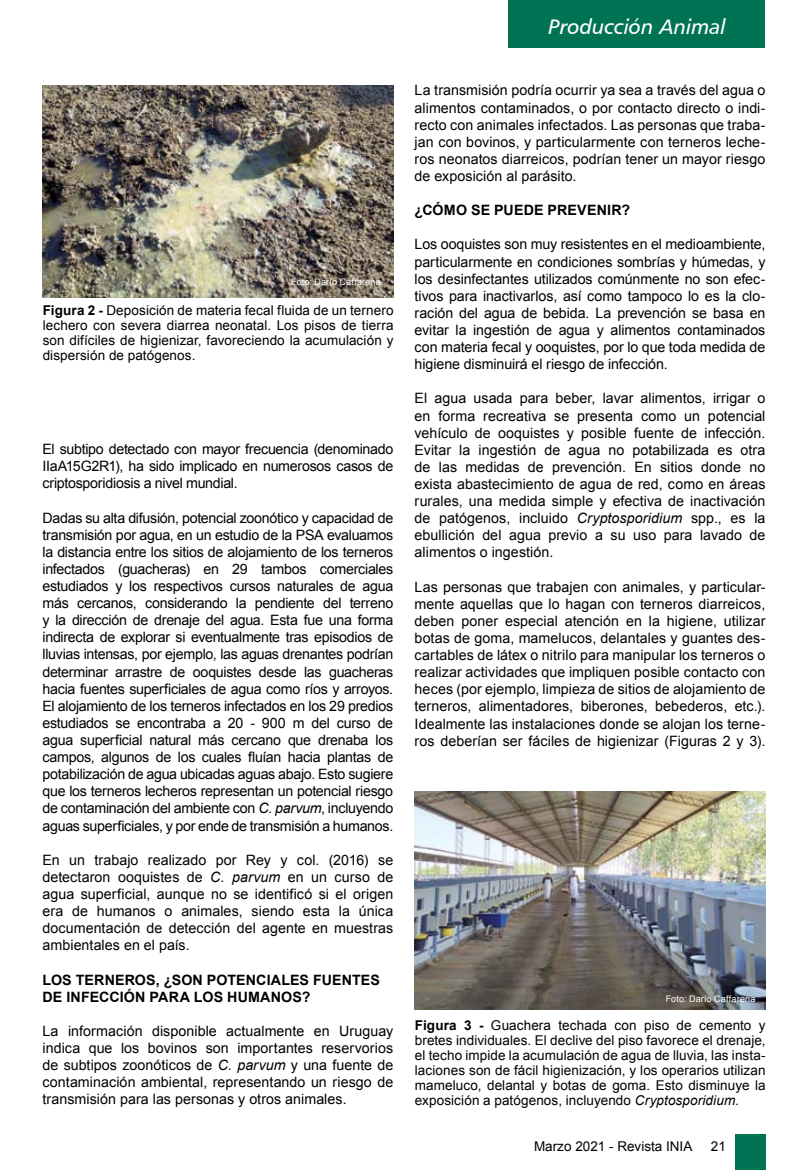
<style>
.page{position:relative;width:808px;height:1170px;background:#fff}
.page>*{position:absolute;margin:0;border:0;box-sizing:border-box;transform-origin:0 0}
.t1{font:21px "Humanist 777 BT Italic B";color:#fff}
.t2{font:14.25px/17.1px "Arial";letter-spacing:.005em;color:#000;text-align:justify}
.t3{font:700 14.25px "Arial";letter-spacing:-.005em;color:#000}
.t4{font:13.5px/15px "Arial";letter-spacing:.005em;color:#000;text-align:justify}
.t5{font:9px "Arial";letter-spacing:.02em;color:#fff}
.s1{font-weight:700}
.s2{font-style:italic}
</style>
<div class="page">
<div style="left:508px;top:0;width:257px;height:47px;background:#007355"></div>
<div style="left:734px;top:1134px;width:31px;height:35px;background:#007355"></div>
<img style="left:43px;top:85px;width:351px;height:212px">
<img style="left:415px;top:791px;width:351px;height:218px">
<p class="t5" style="left:291px;top:276px;width:91px">Foto: Darío Caffarena</p>
<p class="t4" style="left:43px;top:303px;width:352px"><span class="s1">FIGURA 2 -</span> Deposición de materia fecal fluida de un ternero lechero con severa diarrea neonatal. Los pisos de tierra son difíciles de higienizar, favoreciendo la acumulación y dispersión de patógenos.</p>
<p class="t2" style="left:43px;top:440px;width:352px">El subtipo detectado con mayor frecuencia (denominado IIaA15G2R1), ha sido implicado en numerosos casos de criptosporidiosis a nivel mundial.</p>
<p class="t2" style="left:43px;top:509px;width:352px">Dadas su alta difusión, potencial zoonótico y capacidad de transmisión por agua, en un estudio de la PSA evaluamos la distancia entre los sitios de alojamiento de los terneros infectados (guacheras) en 29 tambos comerciales estudiados y los respectivos cursos naturales de agua más cercanos, considerando la pendiente del terreno y la dirección de drenaje del agua. Esta fue una forma indirecta de explorar si eventualmente tras episodios de lluvias intensas, por ejemplo, las aguas drenantes podrían determinar arrastre de ooquistes desde las guacheras hacia fuentes superficiales de agua como ríos y arroyos.<br>El alojamiento de los terneros infectados en los 29 predios estudiados se encontraba a 20 - 900 m del curso de agua superficial natural más cercano que drenaba los campos, algunos de los cuales fluían hacia plantas de potabilización de agua ubicadas aguas abajo. Esto sugiere que los terneros lecheros representan un potencial riesgo de contaminación del ambiente con <span class="s2">C. parvum</span>, incluyendo aguas superficiales, y por ende de transmisión a humanos.</p>
<p class="t2" style="left:43px;top:851px;width:352px">En un trabajo realizado por Rey y col. (2016) se detectaron ooquistes de <span class="s2">C. parvum</span> en un curso de agua superficial, aunque no se identificó si el origen era de humanos o animales, siendo esta la única documentación de detección del agente en muestras ambientales en el país.</p>
<p class="t3" style="left:43px;top:969px;width:11px">LOS</p>
<p class="t3" style="left:76px;top:969px;width:11px">TERNEROS</p>
<p class="t3" style="left:156px;top:969px;width:27px">, ¿SON</p>
<p class="t3" style="left:207px;top:969px;width:21px">POTEN</p>
<p class="t3" style="left:256px;top:969px;width:68px">CIALES FUENTES</p>
<p class="t3" style="left:43px;top:987px;width:33px">DE INFE</p>
<p class="t3" style="left:99px;top:987px;width:30px">CCIÓN</p>
<p class="t3" style="left:149px;top:987px;width:21px">PARA</p>
<p class="t3" style="left:194px;top:987px;width:45px">LOS HUMANOS</p>
<p class="t3" style="left:302px;top:987px;width:10px">?</p>
<p class="t2" style="left:43px;top:1022px;width:352px">La información disponible actualmente en Uruguay indica que los bovinos son importantes reservorios de subtipos zoonóticos de <span class="s2">C. parvum</span> y una fuente de contaminación ambiental, representando un riesgo de transmisión para las personas y otros animales.</p>
<h1 class="t1" style="left:548px;top:13px;width:179px">Producción Animal</h1>
<p class="t2" style="left:415px;top:82px;width:352px">La transmisión podría ocurrir ya sea a través del agua o alimentos contaminados, o por contacto directo o indi&shy;recto con animales infectados. Las personas que traba&shy;jan con bovinos, y particularmente con terneros leche&shy;ros neonatos diarreicos, podrían tener un mayor riesgo de exposición al parásito.</p>
<p class="t3" style="left:415px;top:201px;width:20px">¿CÓMO</p>
<p class="t3" style="left:471px;top:201px;width:44px">SE PUEDE</p>
<p class="t3" style="left:548px;top:201px;width:20px">PREVENIR</p>
<p class="t3" style="left:621px;top:201px;width:10px">?</p>
<p class="t2" style="left:415px;top:236px;width:352px">Los ooquistes son muy resistentes en el medioambiente, particularmente en condiciones sombrías y húmedas, y los desinfectantes utilizados comúnmente no son efec&shy;tivos para inactivarlos, así como tampoco lo es la clo&shy;ración del agua de bebida. La prevención se basa en evitar la ingestión de agua y alimentos contaminados con materia fecal y ooquistes, por lo que toda medida de higiene disminuirá el riesgo de infección.</p>
<p class="t2" style="left:415px;top:390px;width:352px">El agua usada para beber, lavar alimentos, irrigar o en forma recreativa se presenta como un potencial vehículo de ooquistes y posible fuente de infección.<br>Evitar la ingestión de agua no potabilizada es otra de las medidas de prevención. En sitios donde no exista abastecimiento de agua de red, como en áreas rurales, una medida simple y efectiva de inactivación de patógenos, incluido <span class="s2">Cryptosporidium</span> spp., es la ebullición del agua previo a su uso para lavado de alimentos o ingestión.</p>
<p class="t2" style="left:415px;top:578px;width:352px">Las personas que trabajen con animales, y particular&shy;mente aquellas que lo hagan con terneros diarreicos, deben poner especial atención en la higiene, utilizar botas de goma, mamelucos, delantales y guantes des&shy;cartables de látex o nitrilo para manipular los terneros o realizar actividades que impliquen posible contacto con heces (por ejemplo, limpieza de sitios de alojamiento de terneros, alimentadores, biberones, bebederos, etc.).<br>Idealmente las instalaciones donde se alojan los terne&shy;ros deberían ser fáciles de higienizar (Figuras 2 y 3).</p>
<p class="t5" style="left:666px;top:992px;width:91px">Foto: Darío Caffarena</p>
<p class="t4" style="left:415px;top:1017px;width:352px"><span class="s1">FIGURA 3 -</span> Guachera techada con piso de cemento y bretes individuales. El declive del piso favorece el drenaje, el techo impide la acumulación de agua de lluvia, las insta&shy;laciones son de fácil higienización, y los operarios utilizan mameluco, delantal y botas de goma. Esto disminuye la exposición a patógenos, incluyendo <span class="s2">Cryptosporidium.</span></p>
<p class="t4" style="left:534px;top:1139px;width:160px">Marzo 2021 - Revista INIA</p>
<p class="t4" style="left:711px;top:1139px;width:17px">21</p>
</div>
